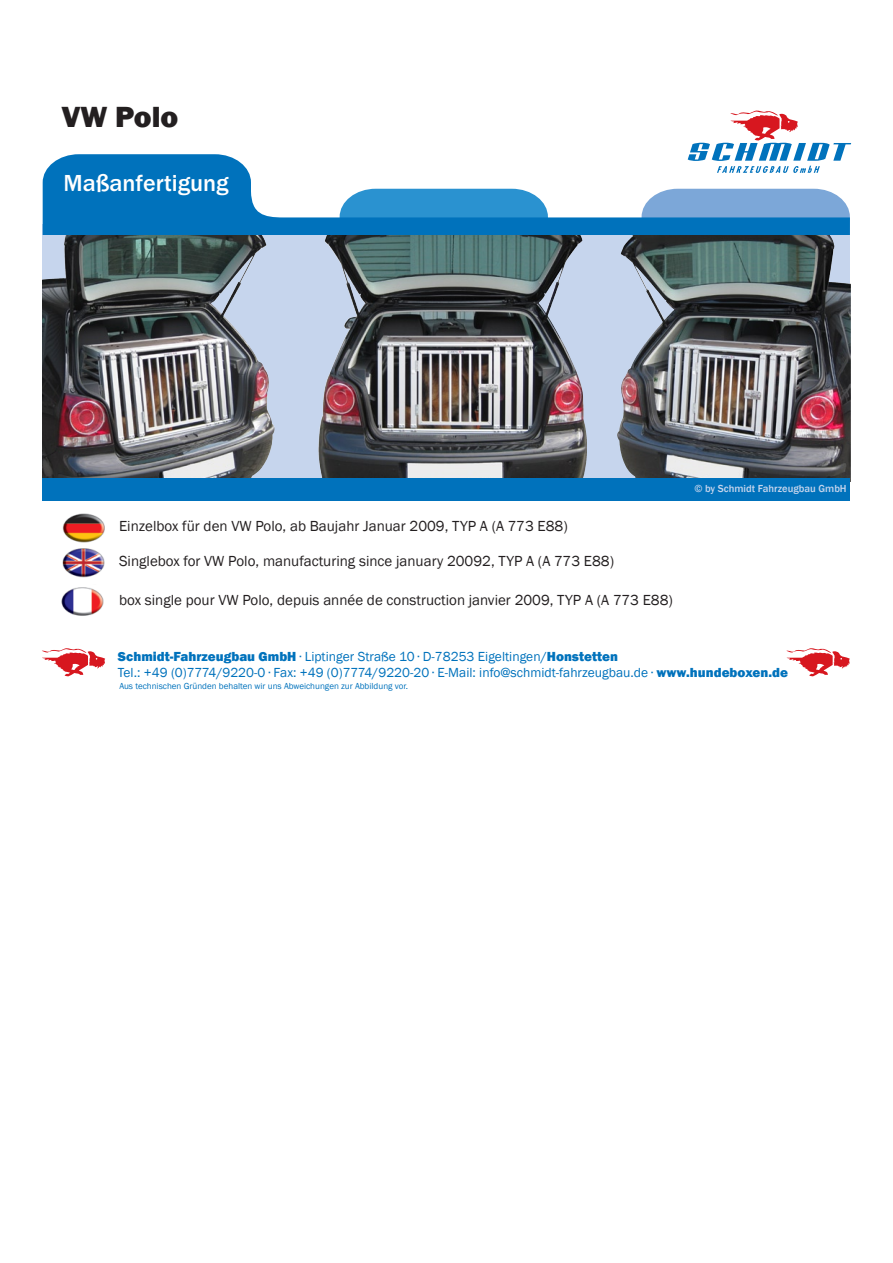
<style>
.page{position:relative;width:893px;height:1263px;background:#fff}
.page>*{position:absolute;margin:0;border:0;box-sizing:border-box;transform-origin:0 0}
.t1{font:800 30px "Franklin Gothic";color:#231f20}
.t2{font:500 24px "Franklin Gothic";color:#fff}
.t3{font:15px "Franklin Gothic";color:#231f20}
.body{font:13.5px "Franklin Gothic";color:#0072bc}
.Adresse{font:500 10.5px "Franklin Gothic";color:#c6d5ed}
.t4{font:9px "Franklin Gothic";color:#0072bc}
.s1{font-weight:800}
</style>
<div class="page">
<svg style="left:690px;top:111px;width:161px;height:43px"></svg>
<svg style="left:42px;top:648px;width:63px;height:28px"></svg>
<svg style="left:786px;top:648px;width:64px;height:28px"></svg>
<img style="left:43px;top:235px;width:592px;height:244px">
<img style="left:251px;top:235px;width:30px;height:27px">
<img style="left:635px;top:235px;width:215px;height:244px">
<img style="left:548px;top:235px;width:35px;height:84px">
<img style="left:62px;top:513px;width:43px;height:65px">
<img style="left:62px;top:587px;width:42px;height:29px">
<svg style="left:43px;top:154px;width:807px;height:81px"></svg>
<div style="left:43px;top:479px;width:807px;height:22px;background:#0072bc"></div>
<p class="t1" style="left:61px;top:98px;width:119px">VW Polo</p>
<p class="t2" style="left:64px;top:168px;width:167px">Maßanfertigung</p>
<p class="t3" style="left:119px;top:517px;width:450px">Einzelbox für den VW Polo, ab Baujahr Januar 2009, TYP A (A 773 E88)</p>
<p class="t3" style="left:119px;top:552px;width:496px">Singlebox for VW Polo, manufacturing since january 20092, TYP A (A 773 E88)</p>
<p class="t3" style="left:119px;top:590px;width:555px">box single pour VW Polo, depuis année de construction janvier 2009, TYP A (A 773 E88)</p>
<p class="Adresse" style="left:694px;top:482px;width:154px">© by Schmidt Fahrzeugbau GmbH</p>
<p class="body" style="left:118px;top:648px;width:502px"><span class="s1">Schmidt-Fahrzeugbau GmbH</span> ∙ Liptinger Straße 10 ∙ D-78253 Eigeltingen/<span class="s1">Honstetten</span></p>
<p class="body" style="left:118px;top:664px;width:671px">Tel.: +49 (0)7774/9220-0 ∙ Fax: +49 (0)7774/9220-20 ∙ E-Mail: info@schmidt-fahrzeugbau.de ∙ <span class="s1">www.hundeboxen.de</span></p>
<p class="t4" style="left:119px;top:680px;width:290px">Aus technischen Gründen behalten wir uns Abweichungen zur Abbildung vor.</p>
</div>
